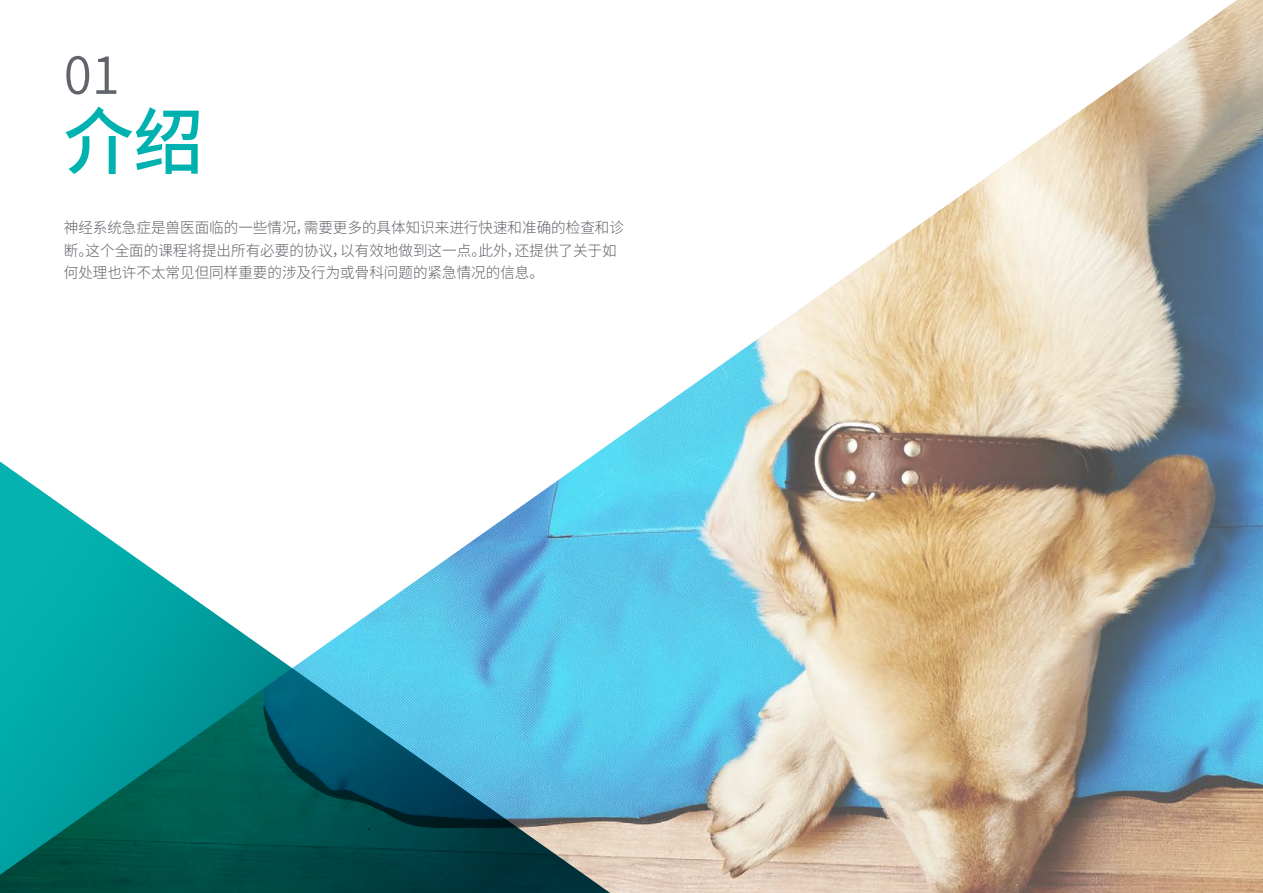
<style>
.page{position:relative;width:1263px;height:893px;background:#fff}
.page>*{position:absolute;margin:0;border:0;box-sizing:border-box;transform-origin:0 0}
.t1{font:500 72px "Source Han Sans CN";color:#00b2af}
.t2{font:52.5px "Source Han Sans CN";color:#61646a}
.t3{font:300 15px/22.5px "Source Han Sans CN";color:#61646a}
</style>
<div class="page">
<img style="left:606px;top:0;width:657px;height:893px">
<svg style="left:0;top:446px;width:640px;height:447px"></svg>
<h2 class="t2" style="left:64px;top:45px;width:57px">01</h2>
<h1 class="t1" style="left:64px;top:101px;width:141px">介绍</h1>
<p class="t3" style="left:64px;top:217px;width:562px">神经系统急症是兽医面临的一些情况，需要更多的具体知识来进行快速和准确的检查和诊断。这个全面的课程将提出所有必要的协议，以有效地做到这一点。此外，还提供了关于如何处理也许不太常见但同样重要的涉及行为或骨科问题的紧急情况的信息。</p>
</div>
